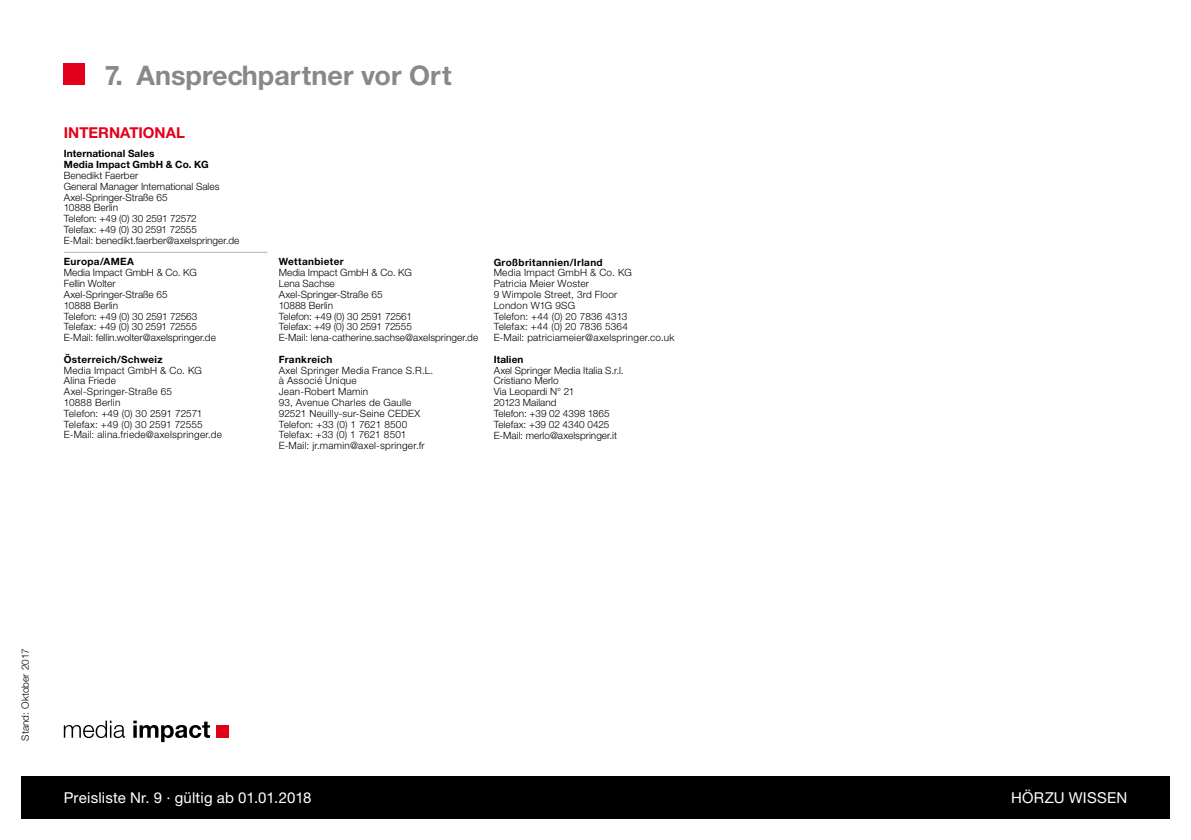
<style>
.page{position:relative;width:1191px;height:840px;background:#fff}
.page>*{position:absolute;margin:0;border:0;box-sizing:border-box;transform-origin:0 0}
.t1{font:700 27px "Helvetica Neue CE";color:#87888a}
.t2{font:15px "Helvetica Neue CE";letter-spacing:.015em;color:#fff}
.t3{font:700 15px "Helvetica Neue";color:#e2001a}
.t4{font:300 10px/10.8px "Helvetica Neue";letter-spacing:.005em;color:#000}
.t5{font:300 10px/10.8px "Helvetica Neue";letter-spacing:.025em;color:#000}
.t6{font:700 10px "Helvetica Neue";letter-spacing:.03em;color:#000}
.t7{font:700 10px/10.8px "Helvetica Neue";letter-spacing:.01em;color:#000}
</style>
<div class="page">
<div style="left:21px;top:775px;width:1148px;height:43px;background:#000"></div>
<div style="left:64px;top:64px;width:21px;height:21px;background:#e2001a"></div>
<svg style="left:64px;top:720px;width:61px;height:17px"></svg>
<svg style="left:133px;top:720px;width:77px;height:21px"></svg>
<div style="left:216px;top:724px;width:12px;height:12px;background:#e2001a"></div>
<hr style="left:64px;top:252px;width:203px;height:1px;background:#b1b3b4">
<h1 class="t1" style="left:105px;top:58px;width:348px">7. Ansprechpartner vor Ort</h1>
<h2 class="t3" style="left:64px;top:123px;width:123px">INTERNATIONAL</h2>
<p class="t7" style="left:64px;top:148px;width:146px">International Sales<br>Media Impact GmbH &amp; Co. KG</p>
<p class="t4" style="left:64px;top:170px;width:177px">Benedikt Faerber<br>General Manager International Sales<br>Axel-Springer-Straße 65<br>10888 Berlin<br>Telefon: +49 (0) 30 2591 72572<br>Telefax: +49 (0) 30 2591 72555<br>E-Mail: benedikt.faerber@axelspringer.de</p>
<p class="t6" style="left:64px;top:255px;width:72px">Europa/AMEA</p>
<p class="t4" style="left:64px;top:267px;width:154px">Media Impact GmbH &amp; Co. KG<br>Fellin Wolter<br>Axel-Springer-Straße 65<br>10888 Berlin<br>Telefon: +49 (0) 30 2591 72563<br>Telefax: +49 (0) 30 2591 72555<br>E-Mail: fellin.wolter@axelspringer.de</p>
<p class="t6" style="left:64px;top:353px;width:100px">Österreich/Schweiz</p>
<p class="t5" style="left:64px;top:364px;width:160px">Media Impact GmbH &amp; Co. KG<br>Alina Friede<br>Axel-Springer-Straße 65<br>10888 Berlin<br>Telefon: +49 (0) 30 2591 72571<br>Telefax: +49 (0) 30 2591 72555<br>E-Mail: alina.friede@axelspringer.de</p>
<p class="t6" style="left:279px;top:255px;width:66px">Wettanbieter</p>
<p class="t4" style="left:279px;top:267px;width:201px">Media Impact GmbH &amp; Co. KG<br>Lena Sachse<br>Axel-Springer-Straße 65<br>10888 Berlin<br>Telefon: +49 (0) 30 2591 72561<br>Telefax: +49 (0) 30 2591 72555<br>E-Mail: lena-catherine.sachse@axelspringer.de</p>
<p class="t6" style="left:279px;top:353px;width:55px">Frankreich</p>
<p class="t5" style="left:279px;top:364px;width:156px">Axel Springer Media France S.R.L. à Associé Unique<br>Jean-Robert Mamin<br>93, Avenue Charles de Gaulle<br>92521 Neuilly-sur-Seine CEDEX<br>Telefon: +33 (0) 1 7621 8500<br>Telefax: +33 (0) 1 7621 8501<br>E-Mail: jr.mamin@axel-springer.fr</p>
<p class="t6" style="left:494px;top:255px;width:111px">Großbritannien/Irland</p>
<p class="t5" style="left:494px;top:267px;width:182px">Media Impact GmbH &amp; Co. KG<br>Patricia Meier Woster<br>9 Wimpole Street, 3rd Floor<br>London W1G 9SG<br>Telefon: +44 (0) 20 7836 4313<br>Telefax: +44 (0) 20 7836 5364<br>E-Mail: patriciameier@axelspringer.co.uk</p>
<p class="t7" style="left:494px;top:353px;width:31px">Italien</p>
<p class="t4" style="left:494px;top:364px;width:131px">Axel Springer Media Italia S.r.l.<br>Cristiano Merlo<br>Via Leopardi N° 21<br>20123 Mailand<br>Telefon: +39 02 4398 1865<br>Telefax: +39 02 4340 0425<br>E-Mail: merlo@axelspringer.it</p>
<p class="t4" style="left:20px;top:740px;width:94px;rotate:-90deg">Stand: Oktober 2017</p>
<h2 class="t2" style="left:64px;top:788px;width:249px">Preisliste Nr. 9 · gültig ab 01.01.2018</h2>
<h2 class="t2" style="left:1011px;top:788px;width:117px">HÖRZU WISSEN</h2>
</div>
